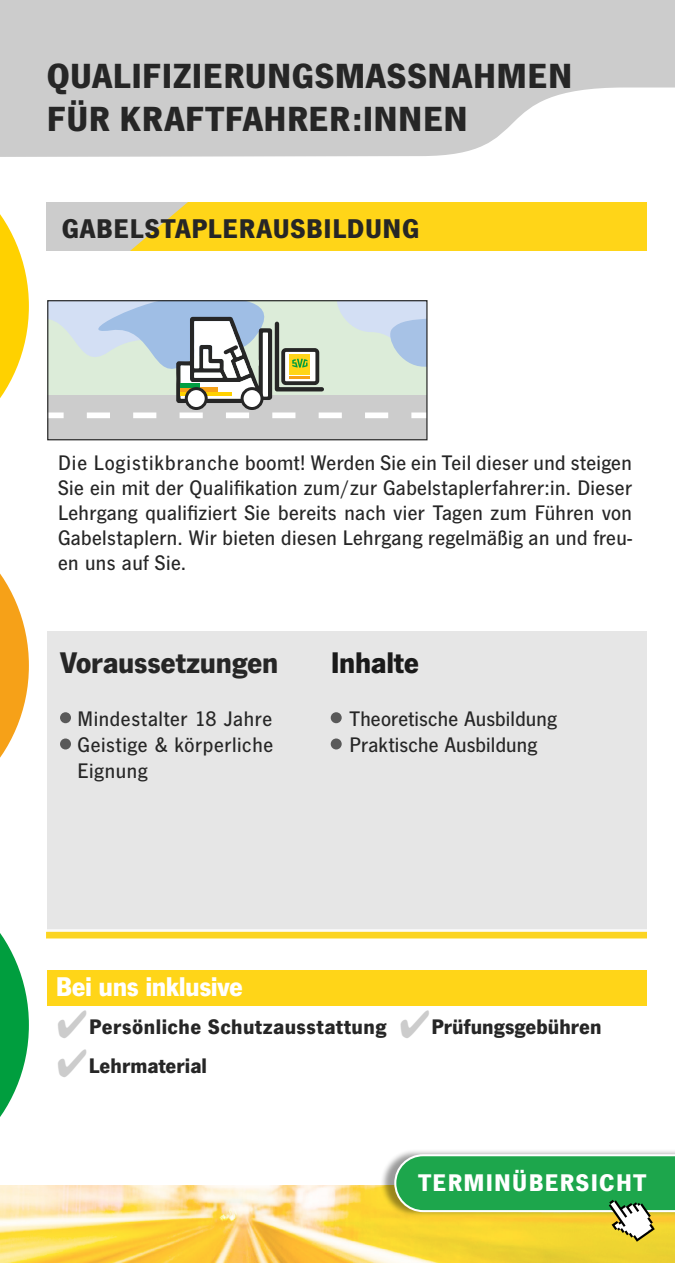
<style>
.page{position:relative;width:675px;height:1263px;background:#fff}
.page>*{position:absolute;margin:0;border:0;box-sizing:border-box;transform-origin:0 0}
.t1{font:700 36.25px/43.8px "News Got";letter-spacing:.01em;color:#262626}
.t2{font:700 31px "News Got";letter-spacing:-.01em;color:#262626}
.t3{font:700 31px "News Got";letter-spacing:-.01em;color:#1a1a1a}
.t4{font:700 28.12px "News Got";letter-spacing:.02em;color:#262626}
.t5{font:700 28.12px "News Got";letter-spacing:-.02em;color:#fff}
.t6{font:700 25px "News Got";letter-spacing:.05em;color:#fff}
.t7{font:500 21.88px/25px "News Got";letter-spacing:.02em;color:#262626;text-align:justify}
.t8{font:700 21.88px "News Got";letter-spacing:.005em;color:#262626}
</style>
<div class="page">
<svg style="left:0;top:0;width:675px;height:157px;fill:#ccc"></svg>
<svg style="left:0;top:933px;width:29px;height:184px"></svg>
<svg style="left:0;top:573px;width:29px;height:185px"></svg>
<svg style="left:0;top:145px;width:36px;height:253px"></svg>
<img style="left:0;top:1185px;width:675px;height:77px">
<div style="left:47px;top:202px;width:600px;height:49px;background:#ffd518"></div>
<svg style="left:47px;top:202px;width:141px;height:49px"></svg>
<div style="left:47px;top:970px;width:600px;height:36px;background:#ffd518"></div>
<div style="left:47px;top:631px;width:600px;height:307px;background:#e6e6e6"></div>
<svg style="left:47px;top:929px;width:600px;height:9px"></svg>
<div style="left:60px;top:712px;width:11px;height:11px;background:#595959;border-radius:50%"></div>
<div style="left:60px;top:738px;width:11px;height:11px;background:#595959;border-radius:50%"></div>
<div style="left:331px;top:712px;width:11px;height:11px;background:#595959;border-radius:50%"></div>
<div style="left:331px;top:738px;width:11px;height:11px;background:#595959;border-radius:50%"></div>
<div style="left:380px;top:1148px;width:295px;height:69px;background:#000;opacity:.4"></div>
<svg style="left:394px;top:1154px;width:281px;height:87px"></svg>
<div style="left:48px;top:395px;width:379px;height:45px;background:#ccc"></div>
<svg style="left:49px;top:412px;width:377px;height:6px"></svg>
<svg style="left:242px;top:388px;width:20px;height:20px"></svg>
<div style="left:241px;top:387px;width:23px;height:23px;border:3px solid #262626;border-radius:50%"></div>
<svg style="left:186px;top:388px;width:20px;height:20px"></svg>
<div style="left:185px;top:387px;width:23px;height:23px;border:3px solid #262626;border-radius:50%"></div>
<svg style="left:49px;top:302px;width:377px;height:103px"></svg>
<div style="left:47px;top:300px;width:381px;height:140px;border:1px solid #262626"></div>
<h1 class="t1" style="left:47px;top:53px;width:527px">QUALIFIZIERUNGSMASSNAHMEN<br>FÜR KRAFTFAHRER:INNEN</h1>
<p class="t4" style="left:62px;top:212px;width:359px">GABELSTAPLERAUSBILDUNG</p>
<p class="t7" style="left:58px;top:450px;width:575px">Die Logistikbranche boomt! Werden Sie ein Teil dieser und steigen Sie ein mit der Qualifikation zum/zur Gabelstaplerfahrer:in. Dieser Lehrgang qualifiziert Sie bereits nach vier Tagen zum Führen von Gabelstaplern. Wir bieten diesen Lehrgang regelmäßig an und freu&shy;en uns auf Sie.</p>
<h2 class="t2" style="left:60px;top:644px;width:220px">Voraussetzungen</h2>
<p class="t7" style="left:78px;top:705px;width:197px;line-height:26.2px">Mindestalter 18 Jahre Geistige &amp; körperliche Eignung</p>
<h2 class="t3" style="left:331px;top:644px;width:90px">Inhalte</h2>
<p class="t7" style="left:349px;top:705px;width:209px;line-height:26.2px">Theoretische Ausbildung<br>Praktische Ausbildung</p>
<p class="t5" style="left:56px;top:969px;width:189px">Bei uns inklusive</p>
<p class="t8" style="left:89px;top:1014px;width:299px">Persönliche Schutzausstattung</p>
<p class="t8" style="left:431px;top:1014px;width:172px">Prüfungsgebühren</p>
<p class="t8" style="left:89px;top:1052px;width:120px">Lehrmaterial</p>
<p class="t6" style="left:418px;top:1167px;width:230px">TERMINÜBERSICHT</p>
</div>
